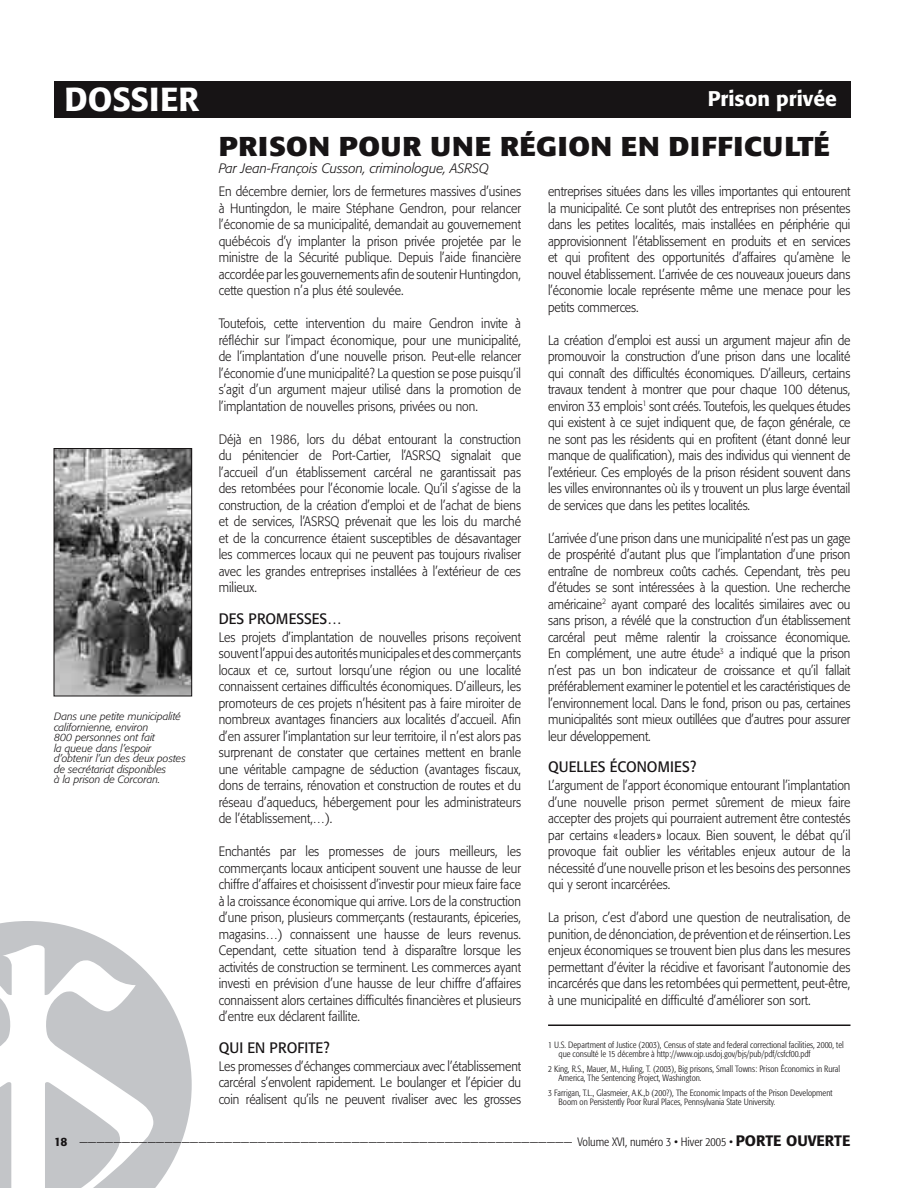
<style>
.page{position:relative;width:918px;height:1188px;background:#fff}
.page>*{position:absolute;margin:0;border:0;box-sizing:border-box;transform-origin:0 0}
.t1{font:500 33px "Formata";color:#fff}
.t2{font:700 27px "Formata";letter-spacing:.02em;color:#171415;scale:1.1 1}
.t3{font:500 21px "Formata";color:#fff}
.t4{font:15px "Formata";color:#171415;scale:.95 1}
.t5{font:300 13.5px/16.5px "Formata";color:#171415;text-align:justify;scale:.9 1}
.t6{font:italic 300 13.5px "Formata";color:#171415}
.t7{font:300 12px "Formata";color:#171415}
.t8{font:italic 300 10.5px/10.5px "Formata";color:#171415}
.t9{font:300 condensed 9px/9px "Formata";color:#171415}
.s1{font-weight:500}
.s2{font-stretch:condensed}
.s3{font-weight:500;font-size:15px}
</style>
<div class="page">
<svg style="left:0;top:921px;width:192px;height:267px;fill:#c3c5c8"></svg>
<div style="left:54px;top:81px;width:796px;height:36px;background:#171415"></div>
<img style="left:56px;top:450px;width:134px;height:244px">
<div style="left:54px;top:448px;width:138px;height:248px;border:1px solid #171415"></div>
<hr style="left:548px;top:1024px;width:302px;height:2px;background:#171415">
<h1 class="t1" style="left:64px;top:79px;width:136px">DOSSIER</h1>
<h3 class="t3" style="left:708px;top:86px;width:131px">Prison privée</h3>
<h2 class="t2" style="left:219px;top:130px;width:557px">PRISON POUR UNE RÉGION EN DIFFICULTÉ</h2>
<p class="t6" style="left:219px;top:160px;width:272px">Par Jean-François Cusson, criminologue, ASRSQ</p>
<p class="t8" style="left:54px;top:711px;width:133px">Dans une petite municipalité californienne, environ<br>800 personnes ont fait<br>la queue dans l’espoir d’obtenir l’un des deux postes de secrétariat disponibles<br>à la prison de Corcoran.</p>
<p class="t5" style="left:219px;top:183px;width:338px">En décembre dernier, lors de fermetures massives d’usines à Huntingdon, le maire Stéphane Gendron, pour relancer l’économie de sa municipalité, demandait au gouvernement québécois d’y implanter la prison privée projetée par le ministre de la Sécurité publique. Depuis l’aide financière accordée par les gouvernements afin de soutenir Huntingdon, cette question n’a plus été soulevée.</p>
<p class="t5" style="left:219px;top:315px;width:338px">Toutefois, cette intervention du maire Gendron invite à réfléchir sur l’impact économique, pour une municipalité, de l’implantation d’une nouvelle prison. Peut-elle relancer l’économie d’une municipalité ? La question se pose puisqu’il s’agit d’un argument majeur utilisé dans la promotion de l’implantation de nouvelles prisons, privées ou non.</p>
<p class="t5" style="left:219px;top:431px;width:338px">Déjà en 1986, lors du débat entourant la construction du pénitencier de Port-Cartier, l’ASRSQ signalait que l’accueil d’un établissement carcéral ne garantissait pas des retombées pour l’économie locale. Qu’il s’agisse de la construction, de la création d’emploi et de l’achat de biens et de services, l’ASRSQ prévenait que les lois du marché et de la concurrence étaient susceptibles de désavantager les commerces locaux qui ne peuvent pas toujours rivaliser avec les grandes entreprises installées à l’extérieur de ces milieux.</p>
<p class="t4" style="left:219px;top:609px;width:131px">DES PROMESSES…</p>
<p class="t5" style="left:219px;top:629px;width:338px">Les projets d’implantation de nouvelles prisons reçoivent souvent l’appui des autorités municipales et des commerçants locaux et ce, surtout lorsqu’une région ou une localité connaissent certaines difficultés économiques. D’ailleurs, les promoteurs de ces projets n’hésitent pas à faire miroiter de nombreux avantages financiers aux localités d’accueil. Afin d’en assurer l’implantation sur leur territoire, il n’est alors pas surprenant de constater que certaines mettent en branle une véritable campagne de séduction (avantages fiscaux, dons de terrains, rénovation et construction de routes et du réseau d’aqueducs, hébergement pour les administrateurs de l’établissement,…).</p>
<p class="t5" style="left:219px;top:843px;width:338px">Enchantés par les promesses de jours meilleurs, les commerçants locaux anticipent souvent une hausse de leur chiffre d’affaires et choisissent d’investir pour mieux faire face à la croissance économique qui arrive. Lors de la construction d’une prison, plusieurs commerçants (restaurants, épiceries, magasins…) connaissent une hausse de leurs revenus.<br>Cependant, cette situation tend à disparaître lorsque les activités de construction se terminent. Les commerces ayant investi en prévision d’une hausse de leur chiffre d’affaires connaissent alors certaines difficultés financières et plusieurs d’entre eux déclarent faillite.</p>
<p class="t4" style="left:219px;top:1038px;width:118px">QUI EN PROFITE ?</p>
<p class="t5" style="left:219px;top:1058px;width:338px">Les promesses d’échanges commerciaux avec l’établissement carcéral s’envolent rapidement. Le boulanger et l’épicier du coin réalisent qu’ils ne peuvent rivaliser avec les grosses</p>
<p class="t5" style="left:548px;top:183px;width:338px">entreprises situées dans les villes importantes qui entourent la municipalité. Ce sont plutôt des entreprises non présentes dans les petites localités, mais installées en périphérie qui approvisionnent l’établissement en produits et en services et qui profitent des opportunités d’affaires qu’amène le nouvel établissement. L’arrivée de ces nouveaux joueurs dans l’économie locale représente même une menace pour les petits commerces.</p>
<p class="t5" style="left:548px;top:332px;width:338px">La création d’emploi est aussi un argument majeur afin de promouvoir la construction d’une prison dans une localité qui connaît des difficultés économiques. D’ailleurs, certains travaux tendent à montrer que pour chaque 100 détenus, environ 33 emplois<sup>1</sup> sont créés. Toutefois, les quelques études qui existent à ce sujet indiquent que, de façon générale, ce ne sont pas les résidents qui en profitent (étant donné leur manque de qualification), mais des individus qui viennent de l’extérieur. Ces employés de la prison résident souvent dans les villes environnantes où ils y trouvent un plus large éventail de services que dans les petites localités.</p>
<p class="t5" style="left:548px;top:530px;width:338px">L’arrivée d’une prison dans une municipalité n’est pas un gage de prospérité d’autant plus que l’implantation d’une prison entraîne de nombreux coûts cachés. Cependant, très peu d’études se sont intéressées à la question. Une recherche américaine<sup>2</sup> ayant comparé des localités similaires avec ou sans prison, a révélé que la construction d’un établissement carcéral peut même ralentir la croissance économique.<br>En complément, une autre étude<sup>3</sup> a indiqué que la prison n’est pas un bon indicateur de croissance et qu’il fallait préférablement examiner le potentiel et les caractéristiques de l’environnement local. Dans le fond, prison ou pas, certaines municipalités sont mieux outillées que d’autres pour assurer leur développement.</p>
<p class="t4" style="left:548px;top:758px;width:157px">QUELLES ÉCONOMIES ?</p>
<p class="t5" style="left:548px;top:777px;width:338px">L’argument de l’apport économique entourant l’implantation d’une nouvelle prison permet sûrement de mieux faire accepter des projets qui pourraient autrement être contestés par certains « leaders » locaux. Bien souvent, le débat qu’il provoque fait oublier les véritables enjeux autour de la nécessité d’une nouvelle prison et les besoins des personnes qui y seront incarcérées.</p>
<p class="t5" style="left:548px;top:909px;width:338px">La prison, c’est d’abord une question de neutralisation, de punition, de dénonciation, de prévention et de réinsertion. Les enjeux économiques se trouvent bien plus dans les mesures permettant d’éviter la récidive et favorisant l’autonomie des incarcérés que dans les retombées qui permettent, peut-être, à une municipalité en difficulté d’améliorer son sort.</p>
<p class="t9" style="left:559px;top:1041px;width:287px;text-indent:-11px">1 U.S. Department of Justice (2003), Census of state and federal correctional facilities, 2000, tel que consulté le 15 décembre à http ://www.ojp.usdoj.gov/bjs/pub/pdf/csfcf00.pdf</p>
<p class="t9" style="left:559px;top:1065px;width:283px;text-indent:-11px">2 King, R.S., Mauer, M., Huling, T. (2003), Big prisons, Small Towns : Prison Économics in Rural<br>America, The Sentencing Project, Washington.</p>
<p class="t9" style="left:559px;top:1089px;width:275px;text-indent:-11px">3 Farrigan, T.L., Glasmeier, A.K.,b (200 ?), The Economic Impacts of the Prison Development<br>Boom on Persistently Poor Rural Places, Pennsylvania State University.</p>
<p class="t7" style="left:54px;top:1135px;width:798px"><span class="s1">18</span> —————————————————————————————————————————————————————————— <span class="s2">Volume XVI, numéro 3 • Hiver 2005 •</span> <span class="s3">PORTE OUVERTE</span></p>
</div>
